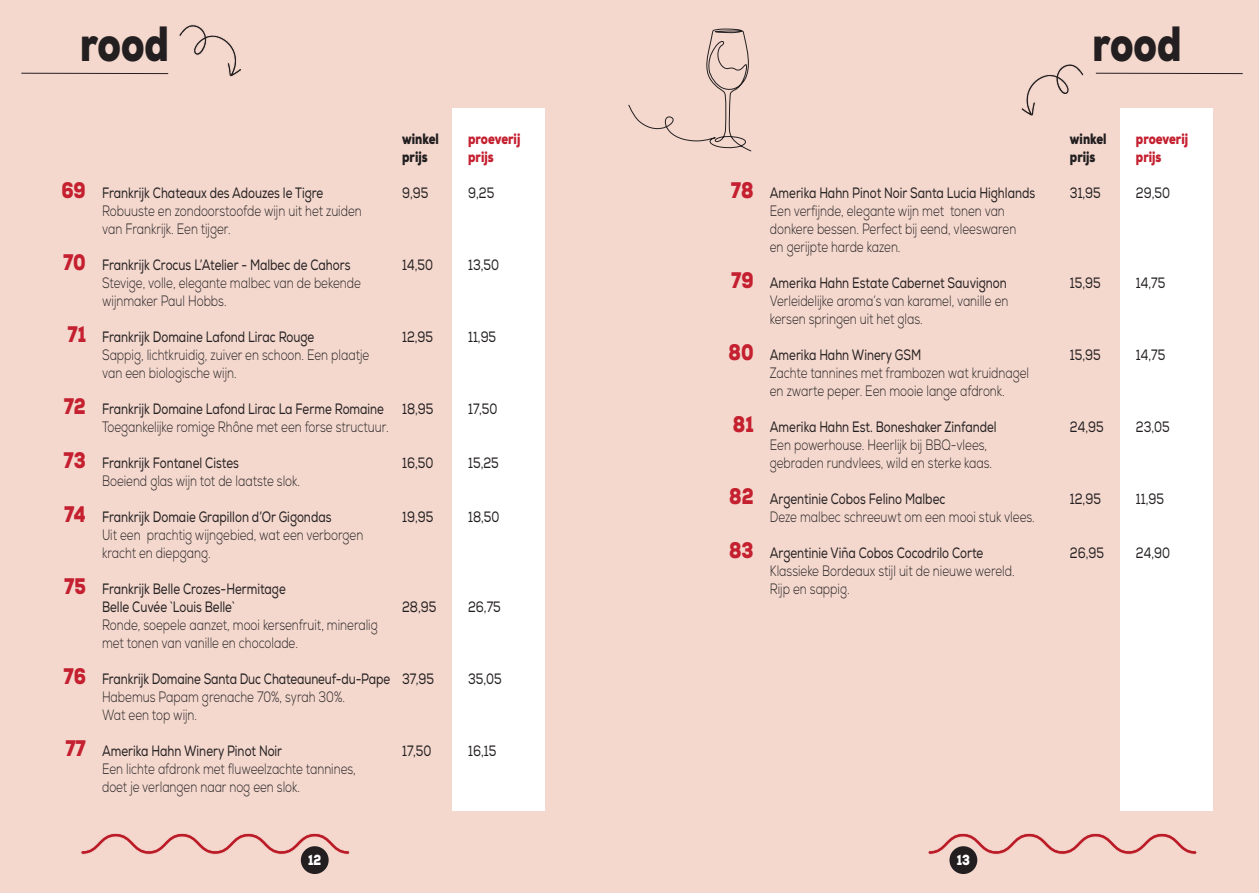
<style>
.page{position:relative;width:1259px;height:893px;background:#f4d8ce}
.page>*{position:absolute;margin:0;border:0;box-sizing:border-box;transform-origin:0 0}
.t1{font:900 49.35px "Nexa";color:#231f20;scale:.77 1}
.t2{font:900 22.5px "Nexa";color:#c42030;scale:.77 1}
.Body{font:300 15px "Nexa";color:#231f20;scale:.77 1}
.Wijn_naam{font:15px "Nexa";color:#231f20;scale:.77 1}
.Body-2{font:900 15px "Nexa";color:#c42030;scale:.77 1}
.Body-3{font:900 15px "Nexa";color:#231f20;scale:.77 1}
.t3{font:900 14.7px "Nexa";color:#fff;scale:.77 1}
</style>
<div class="page">
<div style="left:452px;top:108px;width:92px;height:702px;background:#fff"></div>
<div style="left:1120px;top:108px;width:92px;height:702px;background:#fff"></div>
<hr style="left:1096px;top:73px;width:146px;height:1px;background:#231f20">
<hr style="left:21px;top:73px;width:147px;height:1px;background:#231f20">
<svg style="left:928px;top:833px;width:269px;height:22px"></svg>
<svg style="left:80px;top:833px;width:270px;height:22px"></svg>
<div style="left:301px;top:846px;width:28px;height:28px;background:#231f20;border-radius:50%"></div>
<div style="left:949px;top:846px;width:28px;height:28px;background:#231f20;border-radius:50%"></div>
<svg style="left:179px;top:24px;width:62px;height:53px"></svg>
<svg style="left:1021px;top:64px;width:63px;height:52px"></svg>
<svg style="left:628px;top:29px;width:124px;height:123px"></svg>
<p class="t1" style="left:80px;top:12px;width:117px">rood</p>
<p class="t1" style="left:1092px;top:12px;width:117px">rood</p>
<p class="t2" style="left:61px;top:176px;width:33px">69</p>
<p class="t2" style="left:63px;top:248px;width:31px">70</p>
<p class="t2" style="left:67px;top:320px;width:26px">71</p>
<p class="t2" style="left:64px;top:392px;width:30px">72</p>
<p class="t2" style="left:64px;top:446px;width:31px">73</p>
<p class="t2" style="left:64px;top:500px;width:30px">74</p>
<p class="t2" style="left:64px;top:572px;width:30px">75</p>
<p class="t2" style="left:63px;top:662px;width:31px">76</p>
<p class="t2" style="left:65px;top:734px;width:28px">77</p>
<p class="Body-3" style="left:402px;top:129px;width:49px">winkel</p>
<p class="Body-2" style="left:468px;top:129px;width:69px">proeverij</p>
<p class="Body-3" style="left:402px;top:147px;width:35px">prijs</p>
<p class="Body-2" style="left:468px;top:147px;width:35px">prijs</p>
<p class="Wijn_naam" style="left:102px;top:184px;width:289px">Frankrijk Chateaux des Adouzes le Tigre</p>
<p class="Wijn_naam" style="left:402px;top:184px;width:36px">9,95</p>
<p class="Wijn_naam" style="left:468px;top:184px;width:35px">9,25</p>
<p class="Body" style="left:102px;top:202px;width:339px">Robuuste en zondoorstoofde wijn uit het zuiden</p>
<p class="Body" style="left:102px;top:220px;width:168px">van Frankrijk. Een tijger.</p>
<p class="Wijn_naam" style="left:102px;top:256px;width:324px">Frankrijk Crocus L’Atelier - Malbec de Cahors</p>
<p class="Wijn_naam" style="left:402px;top:256px;width:42px">14,50</p>
<p class="Wijn_naam" style="left:468px;top:256px;width:42px">13,50</p>
<p class="Body" style="left:102px;top:274px;width:337px">Stevige, volle, elegante malbec van de bekende</p>
<p class="Body" style="left:102px;top:292px;width:163px">wijnmaker Paul Hobbs.</p>
<p class="Wijn_naam" style="left:102px;top:328px;width:277px">Frankrijk Domaine Lafond Lirac Rouge</p>
<p class="Wijn_naam" style="left:402px;top:328px;width:42px">12,95</p>
<p class="Wijn_naam" style="left:468px;top:328px;width:38px">11,95</p>
<p class="Body" style="left:102px;top:346px;width:349px">Sappig, lichtkruidig, zuiver en schoon. Een plaatje</p>
<p class="Body" style="left:102px;top:364px;width:176px">van een biologische wijn.</p>
<p class="Wijn_naam" style="left:102px;top:400px;width:432px">Frankrijk Domaine Lafond Lirac La Ferme Romaine 18,95</p>
<p class="Wijn_naam" style="left:468px;top:400px;width:39px">17,50</p>
<p class="Body" style="left:102px;top:418px;width:374px">Toegankelijke romige Rhône met een forse structuur.</p>
<p class="Wijn_naam" style="left:102px;top:454px;width:179px">Frankrijk Fontanel Cistes</p>
<p class="Wijn_naam" style="left:402px;top:454px;width:42px">16,50</p>
<p class="Wijn_naam" style="left:468px;top:454px;width:41px">15,25</p>
<p class="Body" style="left:102px;top:472px;width:259px">Boeiend glas wijn tot de laatste slok.</p>
<p class="Wijn_naam" style="left:102px;top:508px;width:299px">Frankrijk Domaie Grapillon d’Or Gigondas</p>
<p class="Wijn_naam" style="left:402px;top:508px;width:42px">19,95</p>
<p class="Wijn_naam" style="left:468px;top:508px;width:42px">18,50</p>
<p class="Body" style="left:102px;top:526px;width:341px">Uit een prachtig wijngebied, wat een verborgen</p>
<p class="Body" style="left:102px;top:544px;width:142px">kracht en diepgang.</p>
<p class="Wijn_naam" style="left:102px;top:580px;width:240px">Frankrijk Belle Crozes-Hermitage</p>
<p class="Wijn_naam" style="left:102px;top:598px;width:174px">Belle Cuvée `Louis Belle`</p>
<p class="Wijn_naam" style="left:402px;top:598px;width:46px">28,95</p>
<p class="Wijn_naam" style="left:468px;top:598px;width:44px">26,75</p>
<p class="Body" style="left:102px;top:616px;width:359px">Ronde, soepele aanzet, mooi kersenfruit, mineralig</p>
<p class="Body" style="left:102px;top:634px;width:256px">met tonen van vanille en chocolade.</p>
<p class="Wijn_naam" style="left:102px;top:670px;width:433px">Frankrijk Domaine Santa Duc Chateauneuf-du-Pape 37,95</p>
<p class="Wijn_naam" style="left:468px;top:670px;width:45px">35,05</p>
<p class="Body" style="left:102px;top:688px;width:317px">Habemus Papam grenache 70%, syrah 30%.</p>
<p class="Body" style="left:102px;top:706px;width:125px">Wat een top wijn.</p>
<p class="Wijn_naam" style="left:102px;top:742px;width:235px">Amerika Hahn Winery Pinot Noir</p>
<p class="Wijn_naam" style="left:402px;top:742px;width:39px">17,50</p>
<p class="Wijn_naam" style="left:468px;top:742px;width:38px">16,15</p>
<p class="Body" style="left:102px;top:760px;width:331px">Een lichte afdronk met fluweelzachte tannines,</p>
<p class="Body" style="left:102px;top:778px;width:259px">doet je verlangen naar nog een slok.</p>
<p class="t2" style="left:731px;top:176px;width:31px">78</p>
<p class="t2" style="left:731px;top:266px;width:31px">79</p>
<p class="t2" style="left:728px;top:338px;width:34px">80</p>
<p class="t2" style="left:733px;top:410px;width:28px">81</p>
<p class="t2" style="left:729px;top:482px;width:33px">82</p>
<p class="t2" style="left:729px;top:536px;width:33px">83</p>
<p class="Body-3" style="left:1070px;top:129px;width:49px">winkel</p>
<p class="Body-2" style="left:1136px;top:129px;width:69px">proeverij</p>
<p class="Body-3" style="left:1070px;top:147px;width:35px">prijs</p>
<p class="Body-2" style="left:1136px;top:147px;width:35px">prijs</p>
<p class="Wijn_naam" style="left:770px;top:184px;width:346px">Amerika Hahn Pinot Noir Santa Lucia Highlands</p>
<p class="Wijn_naam" style="left:1070px;top:184px;width:42px">31,95</p>
<p class="Wijn_naam" style="left:1136px;top:184px;width:46px">29,50</p>
<p class="Body" style="left:770px;top:202px;width:307px">Een verfijnde, elegante wijn met tonen van</p>
<p class="Body" style="left:770px;top:220px;width:322px">donkere bessen. Perfect bij eend, vleeswaren</p>
<p class="Body" style="left:770px;top:238px;width:171px">en gerijpte harde kazen.</p>
<p class="Wijn_naam" style="left:770px;top:274px;width:309px">Amerika Hahn Estate Cabernet Sauvignon</p>
<p class="Wijn_naam" style="left:1070px;top:274px;width:41px">15,95</p>
<p class="Wijn_naam" style="left:1136px;top:274px;width:40px">14,75</p>
<p class="Body" style="left:770px;top:292px;width:311px">Verleidelijke aroma’s van karamel, vanille en</p>
<p class="Body" style="left:770px;top:310px;width:200px">kersen springen uit het glas.</p>
<p class="Wijn_naam" style="left:770px;top:346px;width:198px">Amerika Hahn Winery GSM</p>
<p class="Wijn_naam" style="left:1070px;top:346px;width:41px">15,95</p>
<p class="Wijn_naam" style="left:1136px;top:346px;width:40px">14,75</p>
<p class="Body" style="left:770px;top:364px;width:338px">Zachte tannines met frambozen wat kruidnagel</p>
<p class="Body" style="left:770px;top:382px;width:307px">en zwarte peper. Een mooie lange afdronk.</p>
<p class="Wijn_naam" style="left:770px;top:418px;width:296px">Amerika Hahn Est. Boneshaker Zinfandel</p>
<p class="Wijn_naam" style="left:1070px;top:418px;width:45px">24,95</p>
<p class="Wijn_naam" style="left:1136px;top:418px;width:45px">23,05</p>
<p class="Body" style="left:770px;top:436px;width:284px">Een powerhouse. Heerlijk bij BBQ-vlees,</p>
<p class="Body" style="left:770px;top:454px;width:290px">gebraden rundvlees, wild en sterke kaas.</p>
<p class="Wijn_naam" style="left:770px;top:490px;width:229px">Argentinie Cobos Felino Malbec</p>
<p class="Wijn_naam" style="left:1070px;top:490px;width:42px">12,95</p>
<p class="Wijn_naam" style="left:1136px;top:490px;width:38px">11,95</p>
<p class="Body" style="left:770px;top:508px;width:346px">Deze malbec schreeuwt om een mooi stuk vlees.</p>
<p class="Wijn_naam" style="left:770px;top:544px;width:279px">Argentinie Viña Cobos Cocodrilo Corte</p>
<p class="Wijn_naam" style="left:1070px;top:544px;width:46px">26,95</p>
<p class="Wijn_naam" style="left:1136px;top:544px;width:46px">24,90</p>
<p class="Body" style="left:770px;top:562px;width:319px">Klassieke Bordeaux stijl uit de nieuwe wereld.</p>
<p class="Body" style="left:770px;top:580px;width:105px">Rijp en sappig.</p>
<p class="t3" style="left:308px;top:850px;width:19px">12</p>
<p class="t3" style="left:956px;top:850px;width:19px">13</p>
</div>
